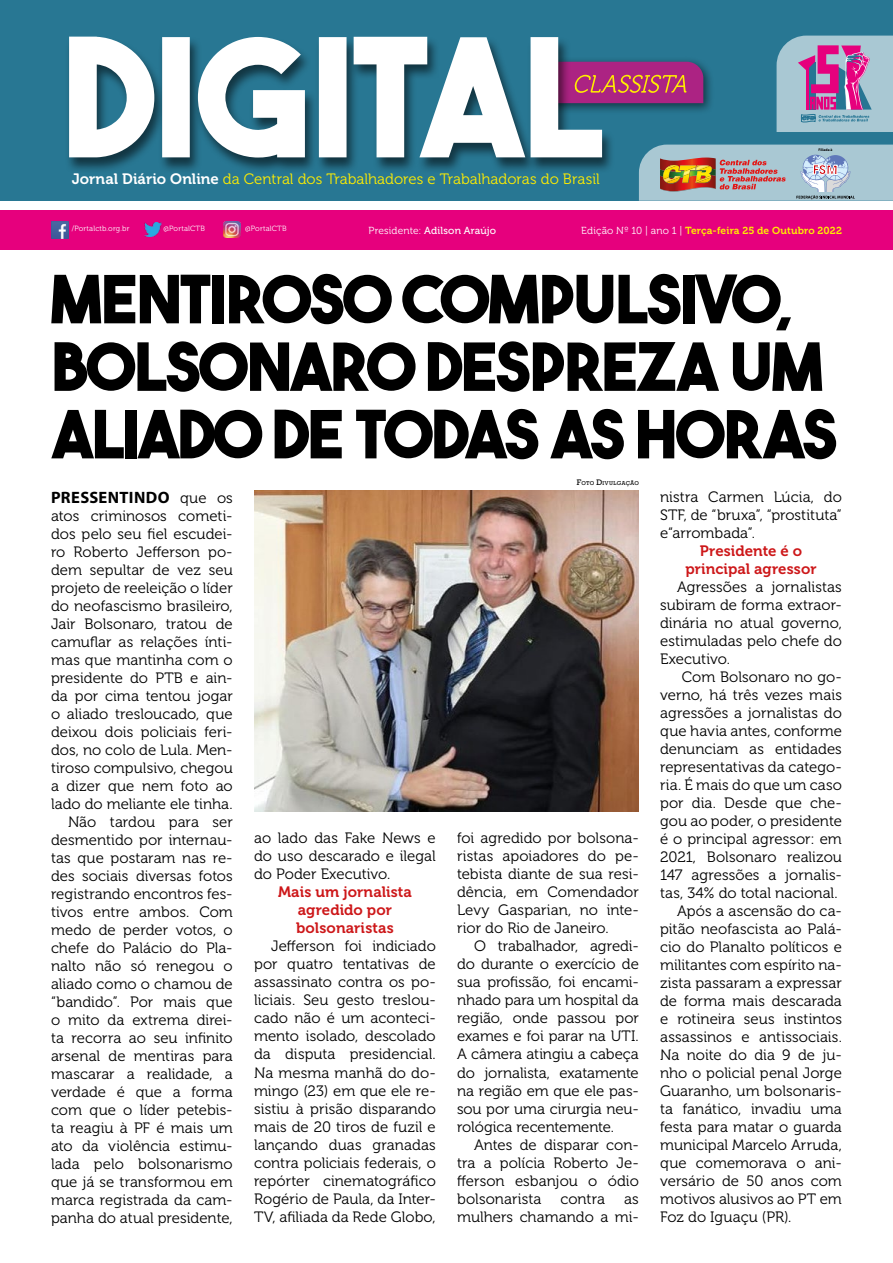
<style>
.page{position:relative;width:893px;height:1263px;background:#fff}
.page>*{position:absolute;margin:0;border:0;box-sizing:border-box;transform-origin:0 0}
.t1{font:66px/67.5px "The Bold Font";letter-spacing:-.03em;color:#000}
.t2{font:700 16.5px "Myriad Pro";letter-spacing:.02em;color:#000}
.t3{font:15px/18px "Museo 300";color:#000;text-align:justify}
.t4{font:15px/18px "Museo 700";letter-spacing:.005em;color:#cd1719;text-align:center}
.t5{font:15px "Museo 300";color:#ffed00}
.t6{font:10.2px "Museo 700";letter-spacing:.015em;color:#ffed00}
.t7{font:10.2px "Museo 500";letter-spacing:.015em;color:#fff}
.t8{font:7.5px "Museo 300";letter-spacing:.02em;color:#fff}
.t9{font:5.25px "Rockwell";letter-spacing:.04em;color:#000}
.t10{font:700 3.75px "Myriad Pro";color:#000}
.s1{font-family:"Museo 700";color:#fff}
.s2{font-family:"Museo 300"}
.s3{font-family:"Museo 300";color:#fff}
.s4{font-size:7.5px}
.s5{font-family:"Museo 300";font-weight:400;font-size:15px}
</style>
<div class="page">
<div style="left:0;top:0;width:893px;height:200px;background:#287793"></div>
<div style="left:537px;top:56px;width:178px;height:59px;background:#000;opacity:.75"></div>
<div style="left:0;top:210px;width:893px;height:39px;background:#e6007d"></div>
<svg style="left:777px;top:36px;width:116px;height:96px;background:#a89bbd"></svg>
<svg style="left:639px;top:145px;width:254px;height:56px;background:#abb1b5"></svg>
<img style="left:696px;top:176px;width:15px;height:7px">
<div style="left:65px;top:35px;width:549px;height:138px;background:#000;opacity:.55"></div>
<svg style="left:69px;top:37px;width:533px;height:121px;fill:#fff"></svg>
<svg style="left:543px;top:62px;width:160px;height:41px;background:#b64782"></svg>
<img style="left:51px;top:222px;width:17px;height:17px">
<img style="left:144px;top:223px;width:17px;height:14px">
<img style="left:224px;top:221px;width:16px;height:16px">
<img style="left:254px;top:491px;width:385px;height:320px">
<p class="t5" style="left:72px;top:170px;width:529px"><span class="s1">Jornal Diário Online</span> da Central dos Trabalhadores e Trabalhadoras do Brasil</p>
<p class="t10" style="left:819px;top:148px;width:15px">Filiada à</p>
<p class="t8" style="left:72px;top:225px;width:59px">/Portalctb.org.br</p>
<p class="t8" style="left:164px;top:225px;width:43px">@PortalCTB</p>
<p class="t8" style="left:245px;top:225px;width:43px">@PortalCTB</p>
<p class="t7" style="left:368px;top:225px;width:129px"><span class="s2">Presidente:</span> Adilson Araújo</p>
<p class="t6" style="left:581px;top:225px;width:262px"><span class="s3">Edição Nº 10 | ano 1 |</span> Terça-feira 25 de Outubro 2022</p>
<h1 class="t1" style="left:51px;top:264px;width:788px">MENTIROSO COMPULSIVO,<br>BOLSONARO DESPREZA UM<br>ALIADO DE TODAS AS HORAS</h1>
<p class="t9" style="left:577px;top:480px;width:63px"><span class="s4">F</span>OTO <span class="s4">D</span>IVULGAÇÃO</p>
<p class="t2" style="left:51px;top:487px;width:183px">PRESSENTINDO <span class="s5">que os</span></p>
<p class="t3" style="left:51px;top:507px;width:183px;text-align:right">atos criminosos cometi&shy;dos pelo seu fiel escudei&shy;ro Roberto Jefferson po&shy;dem sepultar de vez seu projeto de reeleição o líder do neofascismo brasileiro,<br>Jair Bolsonaro, tratou de camuflar as relações ínti&shy;mas que mantinha com o presidente do PTB e ain&shy;da por cima tentou jogar o aliado tresloucado, que deixou dois policiais feri&shy;dos, no colo de Lula. Men&shy;tiroso compulsivo, chegou a dizer que nem foto ao lado do meliante ele tinha.<br>Não tardou para ser desmentido por internau&shy;tas que postaram nas re&shy;des sociais diversas fotos registrando encontros fes&shy;tivos entre ambos. Com medo de perder votos, o chefe do Palácio do Pla&shy;nalto não só renegou o aliado como o chamou de “bandido”. Por mais que o mito da extrema direi&shy;ta recorra ao seu infinito arsenal de mentiras para mascarar a realidade, a verdade é que a forma com que o líder petebis&shy;ta reagiu à PF é mais um ato da violência estimu&shy;lada pelo bolsonarismo que já se transformou em marca registrada da cam&shy;panha do atual presidente,</p>
<p class="t3" style="left:254px;top:830px;width:183px">ao lado das Fake News e do uso descarado e ilegal do Poder Executivo.</p>
<p class="t4" style="left:278px;top:883px;width:135px">Mais um jornalista agredido por bolsonaristas</p>
<p class="t3" style="left:254px;top:938px;width:183px;text-indent:17px">Jefferson foi indiciado por quatro tentativas de assassinato contra os po&shy;liciais. Seu gesto treslou&shy;cado não é um aconteci&shy;mento isolado, descolado da disputa presidencial.<br>Na mesma manhã do do&shy;mingo (23) em que ele re&shy;sistiu à prisão disparando mais de 20 tiros de fuzil e lançando duas granadas contra policiais federais, o repórter cinematográfico Rogério de Paula, da Inter-TV, afiliada da Rede Globo,</p>
<p class="t3" style="left:457px;top:830px;width:183px">foi agredido por bolsona&shy;ristas apoiadores do pe&shy;tebista diante de sua resi&shy;dência, em Comendador Levy Gasparian, no inte&shy;rior do Rio de Janeiro.</p>
<p class="t3" style="left:457px;top:938px;width:183px;text-indent:17px">O trabalhador, agredi&shy;do durante o exercício de sua profissão, foi encami&shy;nhado para um hospital da região, onde passou por exames e foi parar na UTI.<br>A câmera atingiu a cabeça do jornalista, exatamente na região em que ele pas&shy;sou por uma cirurgia neu&shy;rológica recentemente.</p>
<p class="t3" style="left:457px;top:1136px;width:183px;text-indent:17px">Antes de disparar con&shy;tra a polícia Roberto Je&shy;fferson esbanjou o ódio bolsonarista</p>
<p class="t3" style="left:560px;top:1190px;width:46px">contra</p>
<p class="t3" style="left:457px;top:1190px;width:183px;text-align:right">as<br>mulhers chamando a mi-</p>
<p class="t3" style="left:660px;top:488px;width:183px">nistra Carmen Lúcia, do STF, de “bruxa”, “prostituta” e“arrombada”.</p>
<p class="t4" style="left:685px;top:542px;width:133px">Presidente é o principal agressor</p>
<p class="t3" style="left:660px;top:578px;width:183px;text-indent:17px">Agressões a jornalistas subiram de forma extraor&shy;dinária no atual governo, estimuladas pelo chefe do Executivo.</p>
<p class="t3" style="left:682px;top:668px;width:162px">Com Bolsonaro no go-</p>
<p class="t3" style="left:660px;top:686px;width:183px">verno, há três vezes mais</p>
<p class="t3" style="left:660px;top:704px;width:183px">agressões a jornalistas do</p>
<p class="t3" style="left:660px;top:722px;width:183px">que havia antes, conforme</p>
<p class="t3" style="left:660px;top:740px;width:183px">denunciam as entidades</p>
<p class="t3" style="left:660px;top:758px;width:183px">representativas da catego-</p>
<p class="t3" style="left:660px;top:776px;width:183px">ria. É mais do que um caso</p>
<p class="t3" style="left:660px;top:794px;width:183px">por dia. Desde que che-</p>
<p class="t3" style="left:660px;top:812px;width:183px">gou ao poder, o presidente</p>
<p class="t3" style="left:660px;top:830px;width:183px">é o principal agressor: em</p>
<p class="t3" style="left:660px;top:848px;width:183px">2021, Bolsonaro realizou</p>
<p class="t3" style="left:660px;top:866px;width:183px">147 agressões a jornalis-</p>
<p class="t3" style="left:660px;top:884px;width:179px">tas, 34% do total nacional.</p>
<p class="t3" style="left:677px;top:902px;width:166px">Após a ascensão do ca-</p>
<p class="t3" style="left:660px;top:920px;width:183px">pitão neofascista ao Palá-</p>
<p class="t3" style="left:660px;top:938px;width:183px">cio do Planalto políticos e</p>
<p class="t3" style="left:660px;top:956px;width:183px">militantes com espírito na-</p>
<p class="t3" style="left:660px;top:974px;width:183px">zista passaram a expressar</p>
<p class="t3" style="left:660px;top:992px;width:183px">de forma mais descarada</p>
<p class="t3" style="left:660px;top:1010px;width:183px">e rotineira seus instintos</p>
<p class="t3" style="left:660px;top:1028px;width:183px">assassinos e antissociais.</p>
<p class="t3" style="left:660px;top:1046px;width:183px">Na noite do dia 9 de ju-</p>
<p class="t3" style="left:660px;top:1064px;width:183px">nho o policial penal Jorge</p>
<p class="t3" style="left:660px;top:1082px;width:183px">Guaranho, um bolsonaris-</p>
<p class="t3" style="left:660px;top:1100px;width:183px">ta fanático, invadiu uma</p>
<p class="t3" style="left:660px;top:1118px;width:183px">festa para matar o guarda</p>
<p class="t3" style="left:660px;top:1136px;width:183px">municipal Marcelo Arruda,</p>
<p class="t3" style="left:660px;top:1154px;width:183px">que comemorava o ani-</p>
<p class="t3" style="left:660px;top:1172px;width:183px">versário de 50 anos com</p>
<p class="t3" style="left:660px;top:1190px;width:183px">motivos alusivos ao PT em</p>
<p class="t3" style="left:660px;top:1208px;width:133px">Foz do Iguaçu (PR).</p>
</div>
